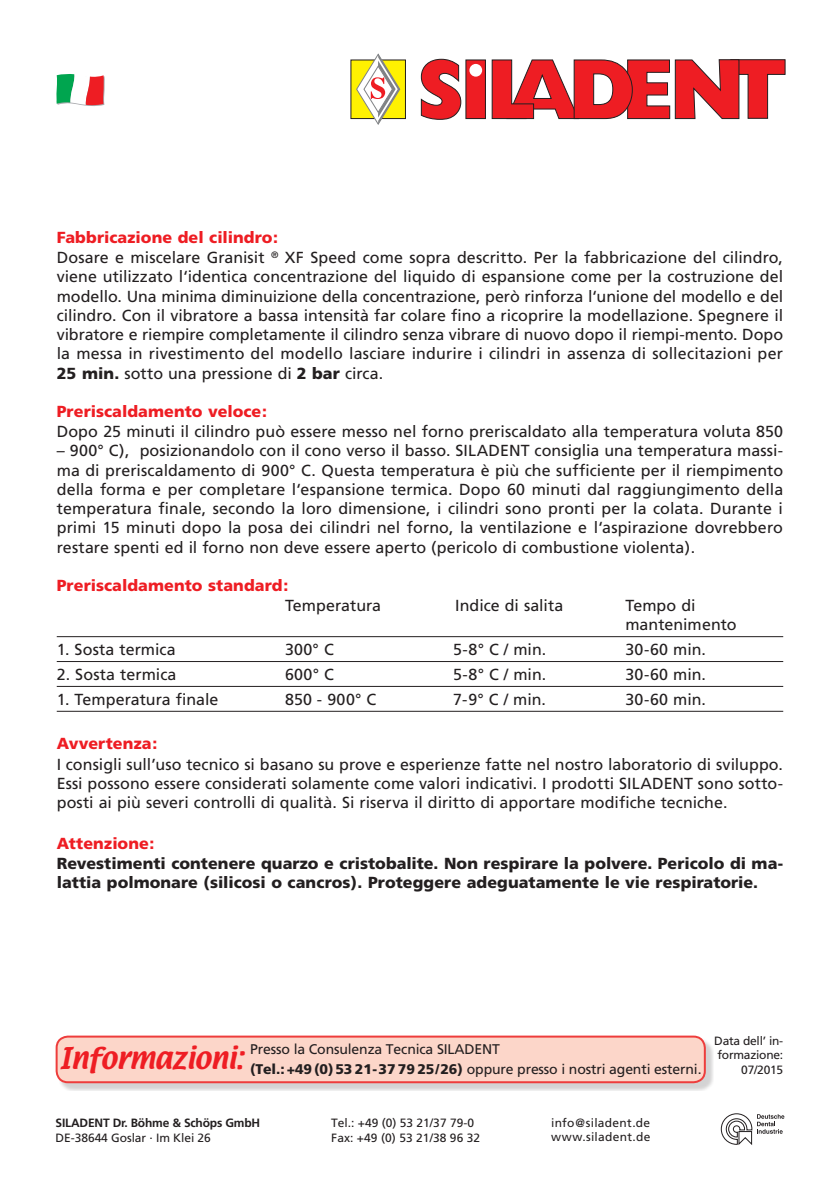
<style>
.page{position:relative;width:840px;height:1191px;background:#fff}
.page>*{position:absolute;margin:0;border:0;box-sizing:border-box;transform-origin:0 0}
.t1{font:26px "Textile";letter-spacing:-.015em;color:#ee1d23}
.t2{font:16px/19.2px "Frutiger";color:#231f20}
.t3{font:900 16px/19.2px "Frutiger";letter-spacing:.005em;color:#231f20}
.t4{font:900 16px "Frutiger";letter-spacing:.005em;color:#ee1d23}
.t5{font:14px/19.6px "Frutiger";letter-spacing:-.01em;color:#231f20}
.t6{font:12px/14.4px "Frutiger";color:#231f20}
.t7{font:12px/14.4px "Frutiger";letter-spacing:.02em;color:#231f20}
.t8{font:12px/14.4px "Frutiger";letter-spacing:-.02em;color:#231f20;text-align:right}
.t9{font:700 12px "Frutiger";letter-spacing:-.015em;color:#231f20}
.s1{font-weight:900;color:#ee1d23}
.s2{font-weight:900}
</style>
<div class="page">
<svg style="left:720px;top:1113px;width:64px;height:32px"></svg>
<svg style="left:420px;top:59px;width:41px;height:61px"></svg>
<div style="left:465px;top:60px;width:20px;height:59px;background:#ee1d23"></div>
<svg style="left:491px;top:59px;width:294px;height:60px"></svg>
<div style="left:469px;top:64px;width:13px;height:13px;background:#fff;border-radius:50%"></div>
<div style="left:351px;top:60px;width:54px;height:59px;background:#fff101"></div>
<svg style="left:355px;top:53px;width:45px;height:72px"></svg>
<svg style="left:56px;top:74px;width:49px;height:32px"></svg>
<div style="left:59px;top:1038px;width:654px;height:53px;background:#231f20;opacity:.2"></div>
<div style="left:57px;top:1036px;width:647px;height:46px;background:#fcd6c9;border-radius:11px"></div>
<div style="left:56px;top:1035px;width:649px;height:48px;border:2px solid #ee3d3c;border-radius:11px"></div>
<hr style="left:57px;top:636px;width:725px;height:1px;background:#231f20">
<hr style="left:57px;top:661px;width:725px;height:1px;background:#231f20">
<hr style="left:57px;top:686px;width:725px;height:1px;background:#231f20">
<hr style="left:57px;top:711px;width:725px;height:1px;background:#231f20">
<p class="t2" style="left:57px;top:228px;width:727px"><span class="s1">Fabbricazione del cilindro:<br></span>Dosare e miscelare Granisit <sup>®</sup> XF Speed come sopra descritto. Per la fabbricazione del cilindro, viene utilizzato l‘identica concentrazione del liquido di espansione come per la costruzione del modello. Una minima diminuizione della concentrazione, però rinforza l‘unione del modello e del cilindro. Con il vibratore a bassa intensità far colare fino a ricoprire la modellazione. Spegnere il vibratore e riempire completamente il cilindro senza vibrare di nuovo dopo il riempi-mento. Dopo la messa in rivestimento del modello lasciare indurire i cilindri in assenza di sollecitazioni per <span class="s2">25 min.</span> sotto una pressione di <span class="s2">2 bar</span> circa.</p>
<p class="t4" style="left:57px;top:402px;width:211px">Preriscaldamento veloce:</p>
<p class="t2" style="left:57px;top:422px;width:727px">Dopo 25 minuti il cilindro può essere messo nel forno preriscaldato alla temperatura voluta 850</p>
<p class="t2" style="left:57px;top:441px;width:727px;text-align:justify">– 900° C), posizionandolo con il cono verso il basso. SILADENT consiglia una temperatura massi&shy;ma di preriscaldamento di 900° C. Questa temperatura è più che sufficiente per il riempimento della forma e per completare l‘espansione termica. Dopo 60 minuti dal raggiungimento della temperatura finale, secondo la loro dimensione, i cilindri sono pronti per la colata. Durante i primi 15 minuti dopo la posa dei cilindri nel forno, la ventilazione e l‘aspirazione dovrebbero restare spenti ed il forno non deve essere aperto (pericolo di combustione violenta).</p>
<p class="t4" style="left:57px;top:575px;width:233px">Preriscaldamento standard:</p>
<p class="t2" style="left:285px;top:596px;width:98px">Temperatura</p>
<p class="t2" style="left:455px;top:596px;width:110px">Indice di salita</p>
<p class="t2" style="left:625px;top:596px;width:113px">Tempo di mantenimento</p>
<p class="t2" style="left:57px;top:640px;width:120px">1. Sosta termica</p>
<p class="t2" style="left:285px;top:640px;width:50px">300° C</p>
<p class="t2" style="left:453px;top:640px;width:95px">5-8° C / min.</p>
<p class="t2" style="left:625px;top:640px;width:82px">30-60 min.</p>
<p class="t2" style="left:57px;top:665px;width:121px">2. Sosta termica</p>
<p class="t2" style="left:285px;top:665px;width:50px">600° C</p>
<p class="t2" style="left:453px;top:665px;width:95px">5-8° C / min.</p>
<p class="t2" style="left:625px;top:665px;width:82px">30-60 min.</p>
<p class="t2" style="left:57px;top:690px;width:163px">1. Temperatura finale</p>
<p class="t2" style="left:285px;top:690px;width:93px">850 - 900° C</p>
<p class="t2" style="left:453px;top:690px;width:94px">7-9° C / min.</p>
<p class="t2" style="left:625px;top:690px;width:82px">30-60 min.</p>
<p class="t4" style="left:57px;top:734px;width:102px">Avvertenza:</p>
<p class="t2" style="left:57px;top:754px;width:727px;text-align:justify">I consigli sull’uso tecnico si basano su prove e esperienze fatte nel nostro laboratorio di sviluppo.<br>Essi possono essere considerati solamente come valori indicativi. I prodotti SILADENT sono sotto&shy;posti ai più severi controlli di qualità. Si riserva il diritto di apportare modifiche tecniche.</p>
<p class="t4" style="left:57px;top:833px;width:99px">Attenzione:</p>
<p class="t3" style="left:57px;top:854px;width:727px">Revestimenti contenere quarzo e cristobalite. Non respirare la polvere. Pericolo di ma&shy;lattia polmonare (silicosi o cancros). Proteggere adeguatamente le vie respiratorie.</p>
<h1 class="t1" style="left:59px;top:1040px;width:185px">Informazioni:</h1>
<p class="t5" style="left:250px;top:1039px;width:452px">Presso la Consulenza Tecnica SILADENT<br><span class="s2">(Tel.: +49 (0) 53 21-37 79 25/26)</span> oppure presso i nostri agenti esterni.</p>
<p class="t8" style="left:713px;top:1033px;width:70px">Data dell’ in&shy;formazione:<br>07/2015</p>
<p class="t9" style="left:56px;top:1116px;width:206px">SILADENT Dr. Böhme &amp; Schöps GmbH</p>
<p class="t6" style="left:56px;top:1130px;width:157px">DE-38644 Goslar . Im Klei 26</p>
<p class="t6" style="left:331px;top:1115px;width:150px">Tel.: +49 (0) 53 21/37 79-0<br>Fax: +49 (0) 53 21/38 96 32</p>
<p class="t7" style="left:551px;top:1115px;width:101px">info@siladent.de www.siladent.de</p>
</div>
